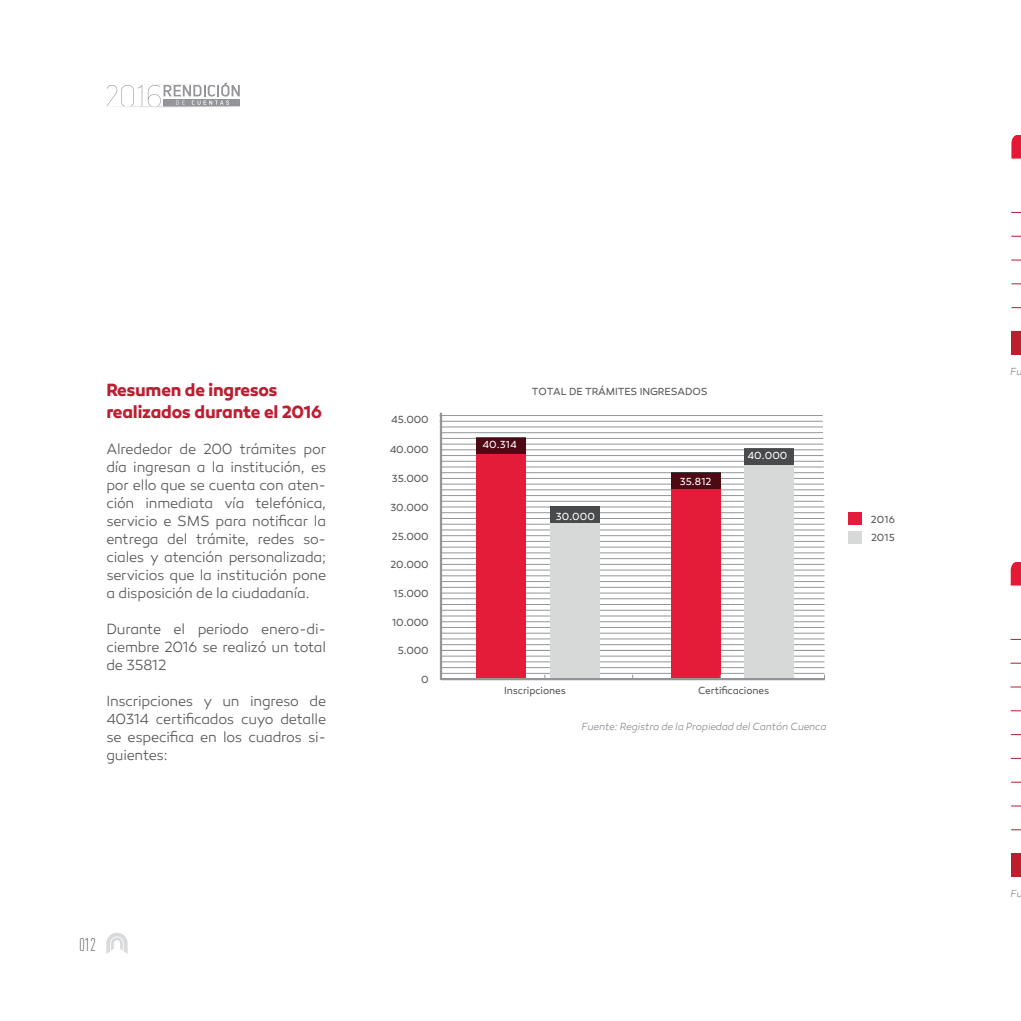
<style>
.page{position:relative;width:1021px;height:1021px;background:#fff}
.page>*{position:absolute;margin:0;border:0;box-sizing:border-box;transform-origin:0 0}
.texto{font:700 18px "Canaro";letter-spacing:-.015em;color:#bc1e32;scale:.95 1}
.t1{font:300 18px "DIN Cond";color:#57585a;scale:.95 1}
.texto-2{font:300 15px/18px "Canaro";letter-spacing:-.015em;color:#57585a;text-align:justify;scale:.95 1}
.t2{font:10.5px "Canaro";letter-spacing:-.01em;color:#57585a;scale:.95 1}
.t3{font:italic 300 10.5px "Canaro";letter-spacing:-.01em;color:#888d91;scale:.95 1}
.t4{font:10.5px "Canaro";letter-spacing:.01em;color:#fff;scale:.95 1}
</style>
<div class="page">
<svg style="left:439px;top:413px;width:128px;height:225px"></svg>
<svg style="left:588px;top:420px;width:220px;height:218px"></svg>
<svg style="left:106px;top:933px;width:22px;height:21px"></svg>
<svg style="left:106px;top:83px;width:134px;height:24px"></svg>
<hr style="left:441px;top:529px;width:383px;height:1px;background:#939598">
<hr style="left:441px;top:524px;width:383px;height:1px;background:#939598">
<hr style="left:441px;top:518px;width:383px;height:1px;background:#939598">
<hr style="left:441px;top:512px;width:383px;height:1px;background:#939598">
<hr style="left:441px;top:558px;width:383px;height:1px;background:#939598">
<hr style="left:441px;top:552px;width:383px;height:1px;background:#939598">
<hr style="left:441px;top:547px;width:383px;height:1px;background:#939598">
<hr style="left:441px;top:541px;width:383px;height:1px;background:#939598">
<hr style="left:441px;top:587px;width:383px;height:1px;background:#939598">
<hr style="left:441px;top:581px;width:383px;height:1px;background:#939598">
<hr style="left:441px;top:575px;width:383px;height:1px;background:#939598">
<hr style="left:441px;top:570px;width:383px;height:1px;background:#939598">
<hr style="left:441px;top:615px;width:383px;height:1px;background:#939598">
<hr style="left:441px;top:610px;width:383px;height:1px;background:#939598">
<hr style="left:441px;top:604px;width:383px;height:1px;background:#939598">
<hr style="left:441px;top:598px;width:383px;height:1px;background:#939598">
<hr style="left:441px;top:644px;width:383px;height:1px;background:#939598">
<hr style="left:441px;top:638px;width:383px;height:1px;background:#939598">
<hr style="left:441px;top:633px;width:383px;height:1px;background:#939598">
<hr style="left:441px;top:627px;width:383px;height:1px;background:#939598">
<hr style="left:441px;top:673px;width:383px;height:1px;background:#939598">
<hr style="left:441px;top:667px;width:383px;height:1px;background:#939598">
<hr style="left:441px;top:661px;width:383px;height:1px;background:#939598">
<hr style="left:441px;top:656px;width:383px;height:1px;background:#939598">
<hr style="left:441px;top:506px;width:383px;height:1px;background:#939598">
<hr style="left:440px;top:501px;width:383px;height:1px;background:#939598">
<hr style="left:441px;top:495px;width:383px;height:1px;background:#939598">
<hr style="left:441px;top:489px;width:383px;height:1px;background:#939598">
<hr style="left:441px;top:484px;width:383px;height:1px;background:#939598">
<hr style="left:440px;top:478px;width:384px;height:1px;background:#939598">
<hr style="left:440px;top:472px;width:383px;height:1px;background:#939598">
<hr style="left:440px;top:466px;width:383px;height:1px;background:#939598">
<hr style="left:440px;top:461px;width:383px;height:1px;background:#939598">
<hr style="left:440px;top:455px;width:383px;height:1px;background:#939598">
<hr style="left:440px;top:449px;width:383px;height:1px;background:#939598">
<hr style="left:440px;top:444px;width:383px;height:1px;background:#939598">
<hr style="left:440px;top:438px;width:383px;height:1px;background:#939598">
<hr style="left:440px;top:432px;width:383px;height:1px;background:#939598">
<hr style="left:440px;top:427px;width:383px;height:1px;background:#939598">
<hr style="left:439px;top:421px;width:383px;height:1px;background:#939598">
<hr style="left:439px;top:415px;width:383px;height:1px;background:#939598">
<hr style="left:441px;top:535px;width:383px;height:1px;background:#939598">
<hr style="left:441px;top:621px;width:383px;height:1px;background:#939598">
<hr style="left:441px;top:564px;width:383px;height:1px;background:#939598">
<hr style="left:441px;top:593px;width:383px;height:1px;background:#939598">
<hr style="left:441px;top:650px;width:383px;height:1px;background:#939598">
<div style="left:476px;top:438px;width:49px;height:241px;background:#e51b3a"></div>
<div style="left:550px;top:507px;width:50px;height:172px;background:#d7d9d8"></div>
<div style="left:476px;top:437px;width:49px;height:17px;background:#4e0914"></div>
<div style="left:550px;top:507px;width:50px;height:16px;background:#494a4c"></div>
<div style="left:744px;top:449px;width:49px;height:230px;background:#d7d9d8"></div>
<div style="left:744px;top:448px;width:49px;height:16px;background:#494a4c"></div>
<div style="left:670px;top:472px;width:50px;height:206px;background:#e51b3a"></div>
<div style="left:670px;top:472px;width:50px;height:16px;background:#4e0914"></div>
<hr style="left:441px;top:678px;width:383px;height:2px;background:#939598">
<hr style="left:440px;top:412px;width:2px;height:268px;background:#939598">
<div style="left:848px;top:512px;width:13px;height:12px;background:#e51b3c"></div>
<div style="left:848px;top:531px;width:13px;height:12px;background:#d7d9d8"></div>
<svg style="left:1011px;top:135px;width:9px;height:24px"></svg>
<div style="left:1011px;top:331px;width:9px;height:24px;background:#be1d2c"></div>
<svg style="left:1010px;top:562px;width:10px;height:23px"></svg>
<div style="left:1011px;top:853px;width:9px;height:24px;background:#be1d2c"></div>
<svg style="left:1010px;top:757px;width:10px;height:2px"></svg>
<p class="texto" style="left:106px;top:379px;width:182px">Resumen de ingresos</p>
<p class="texto" style="left:106px;top:400px;width:228px">realizados durante el 2016</p>
<p class="texto-2" style="left:106px;top:440px;width:233px">Alrededor de 200 trámites por día ingresan a la institución, es por ello que se cuenta con aten&shy;ción inmediata vía telefónica, servicio e SMS para notificar la entrega del trámite, redes so&shy;ciales y atención personalizada; servicios que la institución pone a disposición de la ciudadanía.</p>
<p class="texto-2" style="left:106px;top:620px;width:233px">Durante el periodo enero-di&shy;ciembre 2016 se realizó un total de 35812</p>
<p class="texto-2" style="left:106px;top:692px;width:233px">Inscripciones y un ingreso de 40314 certificados cuyo detalle se especifica en los cuadros si&shy;guientes:</p>
<p class="t2" style="left:391px;top:413px;width:41px">45.000</p>
<p class="t2" style="left:390px;top:443px;width:43px">40.000</p>
<p class="t2" style="left:392px;top:472px;width:40px">35.000</p>
<p class="t2" style="left:390px;top:501px;width:42px">30.000</p>
<p class="t2" style="left:392px;top:530px;width:40px">25.000</p>
<p class="t2" style="left:390px;top:558px;width:42px">20.000</p>
<p class="t2" style="left:393px;top:587px;width:39px">15.000</p>
<p class="t2" style="left:392px;top:616px;width:40px">10.000</p>
<p class="t2" style="left:397px;top:644px;width:34px">5.000</p>
<p class="t2" style="left:421px;top:673px;width:9px">0</p>
<p class="t2" style="left:532px;top:385px;width:186px">TOTAL DE TRÁMITES INGRESADOS</p>
<p class="t4" style="left:482px;top:438px;width:38px">40.314</p>
<p class="t4" style="left:555px;top:510px;width:43px">30.000</p>
<p class="t4" style="left:679px;top:475px;width:35px">35.812</p>
<p class="t4" style="left:747px;top:449px;width:44px">40.000</p>
<p class="t2" style="left:870px;top:512px;width:27px">2016</p>
<p class="t2" style="left:871px;top:531px;width:27px">2015</p>
<p class="t2" style="left:504px;top:684px;width:66px">Inscripciones</p>
<p class="t2" style="left:698px;top:684px;width:76px">Certificaciones</p>
<p class="t3" style="left:581px;top:720px;width:259px">Fuente: Registro de la Propiedad del Cantón Cuenca</p>
<p class="t1" style="left:79px;top:933px;width:19px">012</p>
<p class="t3" style="left:1010px;top:365px;width:14px">Fu</p>
<p class="t3" style="left:1010px;top:887px;width:14px">Fu</p>
</div>
